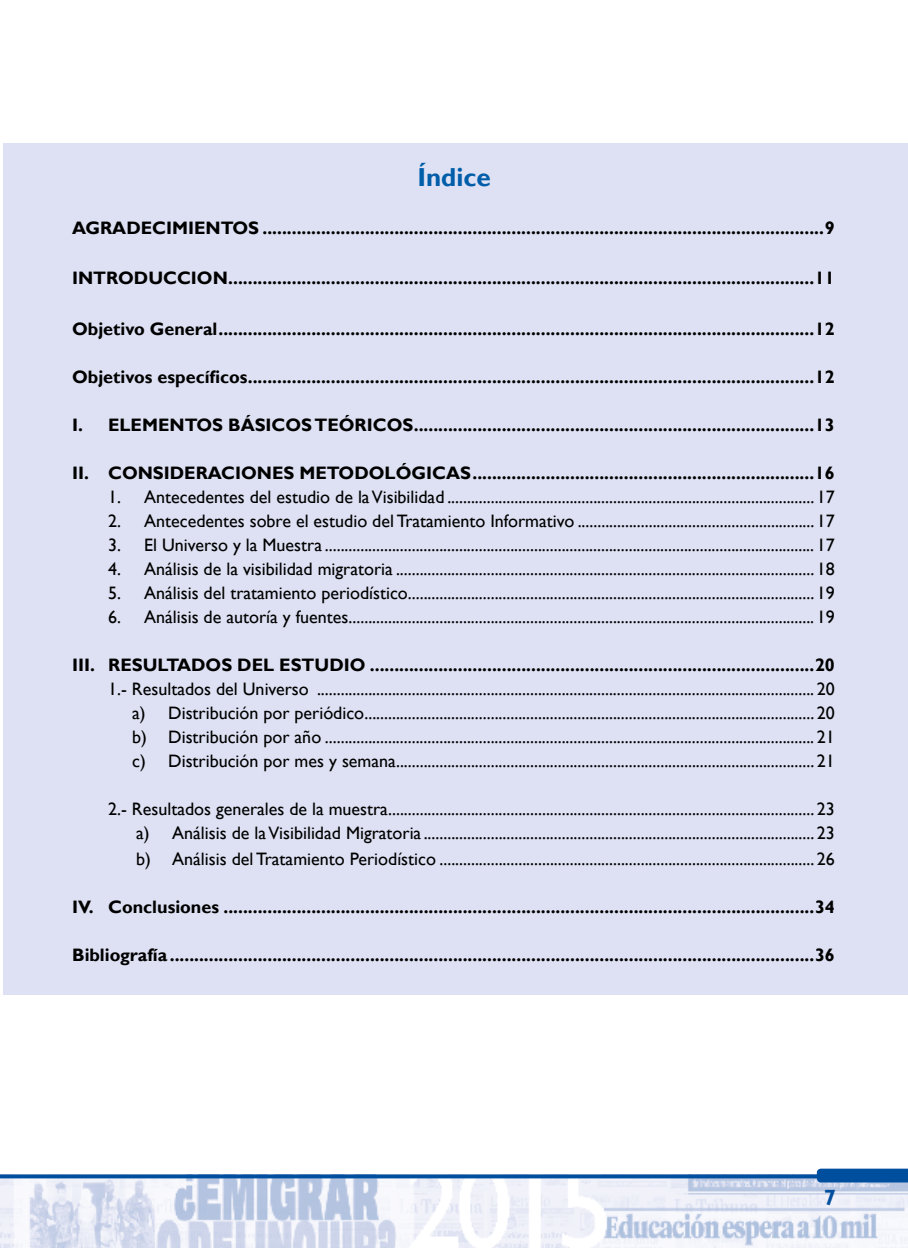
<style>
.page{position:relative;width:908px;height:1248px;background:#fff}
.page>*{position:absolute;margin:0;border:0;box-sizing:border-box;transform-origin:0 0}
.t1{font:700 26px "Gill Sans";color:#005da9}
.t2{font:700 22px "Gill Sans";color:#004f9f}
.t3{font:18px/24px "Gill Sans";color:#000;text-align:justify}
.t4{font:700 18px "Gill Sans";color:#000}
</style>
<div class="page">
<img style="left:0;top:1178px;width:907px;height:69px">
<svg style="left:0;top:1174px;width:816px;height:4px;background:#165ea7"></svg>
<svg style="left:816px;top:1168px;width:91px;height:14px"></svg>
<div style="left:4px;top:144px;width:903px;height:851px;background:#dee1f3"></div>
<h1 class="t1" style="left:417px;top:162px;width:75px">Índice</h1>
<p class="t4" style="left:72px;top:217px;width:764px">AGRADECIMIENTOS ...................................................................................................................9</p>
<p class="t4" style="left:72px;top:267px;width:764px">INTRODUCCION........................................................................................................................11</p>
<p class="t4" style="left:72px;top:318px;width:764px">Objetivo General..........................................................................................................................12</p>
<p class="t4" style="left:72px;top:366px;width:764px">Objetivos específicos....................................................................................................................12</p>
<p class="t4" style="left:72px;top:414px;width:764px">I. ELEMENTOS BÁSICOS TEÓRICOS..................................................................................13</p>
<p class="t4" style="left:72px;top:461px;width:764px">II. CONSIDERACIONES METODOLÓGICAS......................................................................16</p>
<p class="t3" style="left:108px;top:485px;width:728px">1. Antecedentes del estudio de la Visibilidad ............................................................................................. 17</p>
<p class="t3" style="left:108px;top:509px;width:727px">2. Antecedentes sobre el estudio del Tratamiento Informativo ............................................................ 17</p>
<p class="t3" style="left:108px;top:533px;width:728px">3. El Universo y la Muestra ............................................................................................................................ 17</p>
<p class="t3" style="left:108px;top:557px;width:728px">4. Análisis de la visibilidad migratoria .......................................................................................................... 18</p>
<p class="t3" style="left:108px;top:581px;width:727px">5. Análisis del tratamiento periodístico....................................................................................................... 19</p>
<p class="t3" style="left:108px;top:605px;width:727px">6. Análisis de autoría y fuentes...................................................................................................................... 19</p>
<p class="t4" style="left:72px;top:653px;width:764px">III. RESULTADOS DEL ESTUDIO ...........................................................................................20</p>
<p class="t3" style="left:132px;top:677px;width:704px;text-indent:-24px">1.- Resultados del Universo .............................................................................................................................. 20 a) Distribución por periódico.................................................................................................................. 20 b) Distribución por año ............................................................................................................................ 21 c) Distribución por mes y semana.......................................................................................................... 21</p>
<p class="t3" style="left:108px;top:797px;width:727px;text-align:right">2.- Resultados generales de la muestra............................................................................................................ 23 a) Análisis de la Visibilidad Migratoria ................................................................................................... 23</p>
<p class="t3" style="left:136px;top:847px;width:700px">b) Análisis del Tratamiento Periodístico ............................................................................................... 26</p>
<p class="t4" style="left:72px;top:896px;width:764px">IV. Conclusiones .........................................................................................................................34</p>
<p class="t4" style="left:72px;top:944px;width:764px">Bibliografía....................................................................................................................................36</p>
<p class="t2" style="left:823px;top:1184px;width:14px">7</p>
</div>
